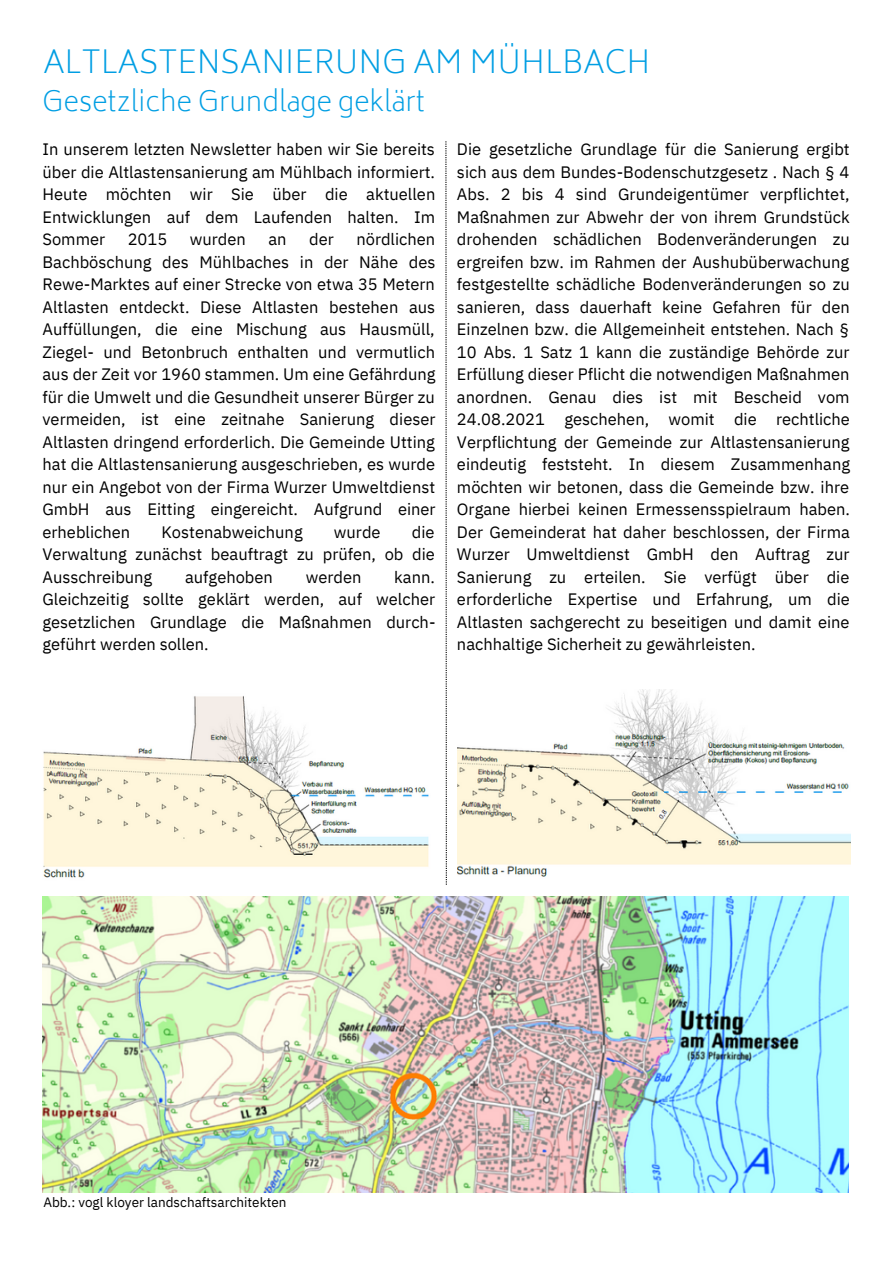
<style>
.page{position:relative;width:893px;height:1264px;background:#fff}
.page>*{position:absolute;margin:0;border:0;box-sizing:border-box;transform-origin:0 0}
.t1{font:200 30.9px "Biryani";color:#009ee3}
.t2{font:200 27px "Biryani";color:#009ee3}
.t3{font:16.5px/22.5px "IBM Plex Sans";color:#000;text-align:justify}
.t4{font:13.5px "IBM Plex Sans";color:#000}
</style>
<div class="page">
<svg style="left:445px;top:141px;width:2px;height:743px"></svg>
<img style="left:42px;top:897px;width:806px;height:295px">
<img style="left:43px;top:696px;width:386px;height:182px">
<img style="left:458px;top:689px;width:392px;height:188px">
<p class="t1" style="left:43px;top:44px;width:608px">ALTLASTENSANIERUNG AM MÜHLBACH</p>
<p class="t2" style="left:42px;top:86px;width:384px">Gesetzliche Grundlage geklärt</p>
<p class="t3" style="left:42px;top:138px;width:394px">In unserem letzten Newsletter haben wir Sie bereits über die Altlastensanierung am Mühlbach informiert.<br>Heute möchten wir Sie über die aktuellen Entwicklungen auf dem Laufenden halten. Im Sommer</p>
<p class="t3" style="left:42px;top:228px;width:394px;text-indent:314px">nördlichen Bachböschung des Mühlbaches in der Nähe des Rewe-Marktes auf einer Strecke von etwa 35 Metern Altlasten entdeckt. Diese Altlasten bestehen aus Auffüllungen, die eine Mischung aus Hausmüll, Ziegel- und Betonbruch enthalten und vermutlich aus der Zeit vor 1960 stammen. Um eine Gefährdung für die Umwelt und die Gesundheit unserer Bürger zu vermeiden, ist eine zeitnahe Sanierung dieser Altlasten dringend erforderlich. Die Gemeinde Utting hat die Altlastensanierung ausgeschrieben, es wurde nur ein Angebot von der Firma Wurzer Umweltdienst GmbH aus Eitting eingereicht. Aufgrund einer erheblichen</p>
<p class="t3" style="left:128px;top:228px;width:41px">2015</p>
<p class="t3" style="left:190px;top:228px;width:58px">wurden</p>
<p class="t3" style="left:268px;top:228px;width:20px">an</p>
<p class="t3" style="left:309px;top:228px;width:26px">der</p>
<p class="t3" style="left:42px;top:520px;width:394px;text-indent:369px">die Verwaltung zunächst beauftragt zu prüfen, ob die Ausschreibung</p>
<p class="t3" style="left:161px;top:520px;width:143px">Kostenabweichung</p>
<p class="t3" style="left:334px;top:520px;width:48px">wurde</p>
<p class="t3" style="left:42px;top:565px;width:394px;text-indent:351px">kann.<br>Gleichzeitig sollte geklärt werden, auf welcher gesetzlichen Grundlage die Maßnahmen durch&shy;geführt werden sollen.</p>
<p class="t3" style="left:185px;top:565px;width:89px">aufgehoben</p>
<p class="t3" style="left:306px;top:565px;width:57px">werden</p>
<p class="t3" style="left:457px;top:138px;width:394px">Die gesetzliche Grundlage für die Sanierung ergibt sich aus dem Bundes-Bodenschutzgesetz . Nach § 4<br>Abs. 2 bis 4 sind Grundeigentümer verpflichtet, Maßnahmen zur Abwehr der von ihrem Grundstück drohenden schädlichen Bodenveränderungen zu ergreifen bzw. im Rahmen der Aushubüberwachung festgestellte schädliche Bodenveränderungen so zu sanieren, dass dauerhaft keine Gefahren für den Einzelnen bzw. die Allgemeinheit entstehen. Nach § 10 Abs. 1 Satz 1 kann die zuständige Behörde zur Erfüllung dieser Pflicht die notwendigen Maßnahmen anordnen. Genau dies ist mit Bescheid vom 24.08.2021 geschehen, womit die rechtliche Verpflichtung der Gemeinde zur Altlastensanierung eindeutig feststeht. In diesem Zusammenhang möchten wir betonen, dass die Gemeinde bzw. ihre Organe hierbei keinen Ermessensspielraum haben.<br>Der Gemeinderat hat daher beschlossen, der Firma Wurzer Umweltdienst GmbH den Auftrag zur Sanierung zu erteilen. Sie verfügt über die erforderliche Expertise und Erfahrung, um die Altlasten sachgerecht zu beseitigen und damit eine nachhaltige Sicherheit zu gewährleisten.</p>
<p class="t4" style="left:43px;top:1193px;width:245px">Abb.: vogl kloyer landschaftsarchitekten</p>
</div>
